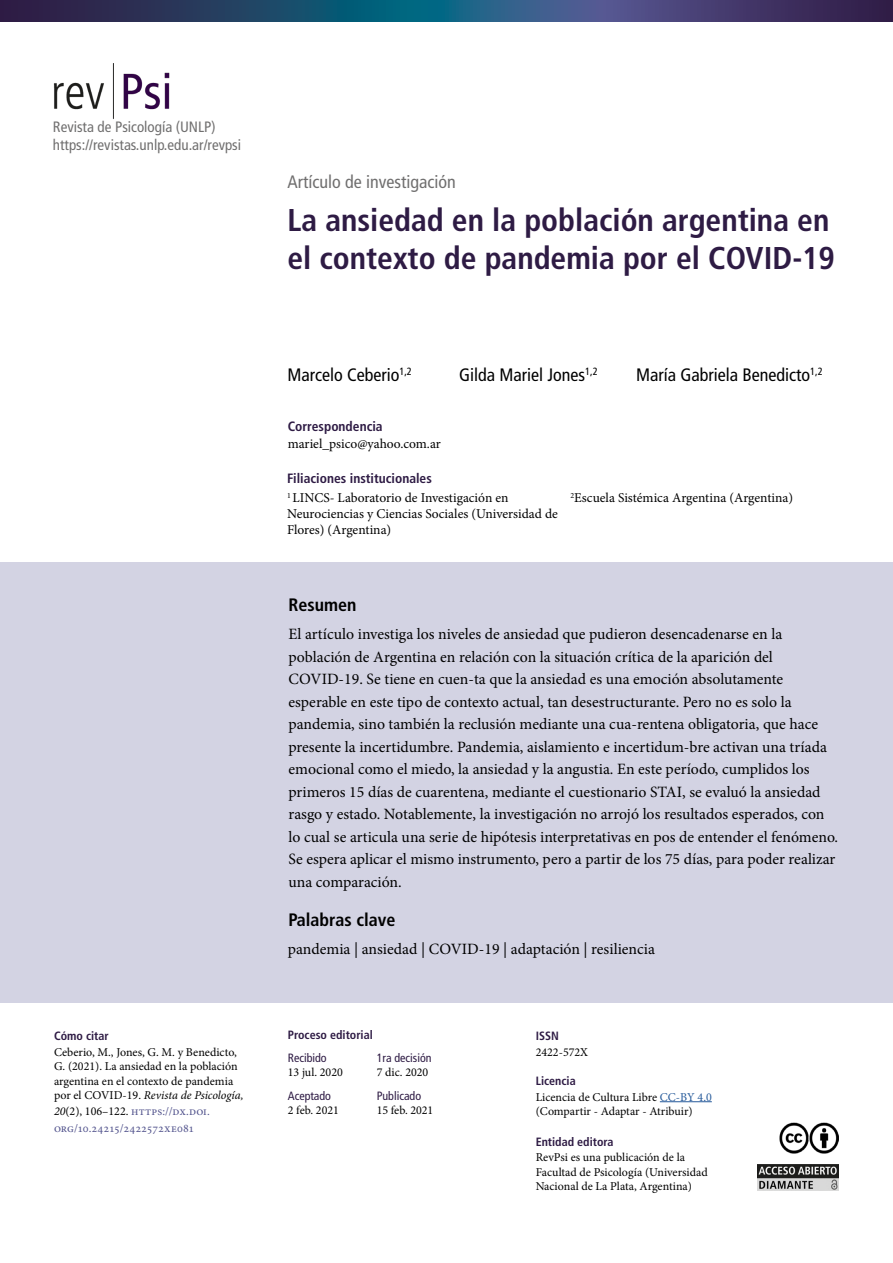
<style>
.page{position:relative;width:893px;height:1263px;background:#fff}
.page>*{position:absolute;margin:0;border:0;box-sizing:border-box;transform-origin:0 0}
.t1{font:700 condensed 31.5px/37.8px "Frutiger LT Com";color:#2e1b44}
.t2{font:condensed 18px "Frutiger LT Com";color:#000}
.t3{font:condensed 18px "Frutiger LT Com";color:#706f6f}
.t4{font:700 condensed 18px "Frutiger LT Com";color:#000}
.t5{font:15.75px/22.5px "Minion Pro";letter-spacing:-.005em;color:#000}
.t6{font:condensed 15px/18px "Frutiger LT Com";color:#706f6f}
.t7{font:13.5px/16.2px "Minion Pro";letter-spacing:-.005em;color:#000}
.t8{font:700 condensed 13.5px "Frutiger LT Com";color:#2e1b44}
.t9{font:12px/14.4px "Minion Pro";color:#000}
.t10{font:12px/16.5px "Minion Pro";color:#54558e}
.t11{font:700 condensed 12px "Frutiger LT Com";color:#2e1b44}
.t12{font:condensed 12px "Frutiger LT Com";color:#2e1b44}
.s1{font-style:italic}
.s2{font-style:italic;color:#000}
.s3{color:#000}
.s4{color:#275b9b}
</style>
<div class="page">
<svg style="left:0;top:0;width:893px;height:21px;background:#2d436c"></svg>
<img style="left:53px;top:63px;width:117px;height:56px">
<div style="left:0;top:562px;width:893px;height:440px;background:#d3d3e3"></div>
<img style="left:757px;top:1164px;width:82px;height:27px">
<hr style="left:660px;top:1101px;width:52px;height:1px;background:#275b9b">
<img style="left:779px;top:1123px;width:60px;height:30px">
<p class="t6" style="left:53px;top:118px;width:190px">Revista de Psicología (UNLP) https://revistas.unlp.edu.ar/revpsi</p>
<p class="t11" style="left:54px;top:1029px;width:56px">Cómo citar</p>
<p class="t9" style="left:54px;top:1045px;width:191px">Ceberio, M., Jones, G. M. y Benedicto, G. (2021). La ansiedad en la población argentina en el contexto de pandemia por el COVID-19. <span class="s1">Revista de Psicología,</span></p>
<p class="t10" style="left:54px;top:1103px;width:157px"><span class="s2">20</span><span class="s3">(2), 106–122.</span> https://dx.doi. org/10.24215/2422572Xe081</p>
<p class="t3" style="left:287px;top:171px;width:170px">Artículo de investigación</p>
<h1 class="t1" style="left:287px;top:201px;width:549px">La ansiedad en la población argentina en el contexto de pandemia por el COVID-19</h1>
<p class="t2" style="left:287px;top:365px;width:126px">Marcelo Ceberio<sup>1,2</sup></p>
<p class="t8" style="left:288px;top:418px;width:96px">Correspondencia</p>
<p class="t7" style="left:288px;top:436px;width:155px">mariel_psico@yahoo.com.ar</p>
<p class="t8" style="left:287px;top:470px;width:146px">Filiaciones institucionales</p>
<p class="t2" style="left:459px;top:365px;width:140px">Gilda Mariel Jones<sup>1,2</sup></p>
<p class="t2" style="left:636px;top:365px;width:188px">María Gabriela Benedicto<sup>1,2</sup></p>
<p class="t7" style="left:287px;top:490px;width:272px"><sup>1</sup> LINCS- Laboratorio de Investigación en<br>Neurociencias y Ciencias Sociales (Universidad de<br>Flores) (Argentina)</p>
<p class="t7" style="left:570px;top:490px;width:224px"><sup>2</sup>Escuela Sistémica Argentina (Argentina)</p>
<p class="t4" style="left:289px;top:594px;width:70px">Resumen</p>
<p class="t5" style="left:289px;top:623px;width:551px">El artículo investiga los niveles de ansiedad que pudieron desencadenarse en la población de Argentina en relación con la situación crítica de la aparición del COVID-19. Se tiene en cuen-ta que la ansiedad es una emoción absolutamente esperable en este tipo de contexto actual, tan desestructurante. Pero no es solo la pandemia, sino también la reclusión mediante una cua-rentena obligatoria, que hace presente la incertidumbre. Pandemia, aislamiento e incertidum-bre activan una tríada emocional como el miedo, la ansiedad y la angustia. En este período, cumplidos los primeros 15 días de cuarentena, mediante el cuestionario STAI, se evaluó la ansiedad rasgo y estado. Notablemente, la investigación no arrojó los resultados esperados, con lo cual se articula una serie de hipótesis interpretativas en pos de entender el fenómeno.<br>Se espera aplicar el mismo instrumento, pero a partir de los 75 días, para poder realizar una comparación.</p>
<p class="t4" style="left:289px;top:909px;width:108px">Palabras clave</p>
<p class="t5" style="left:288px;top:938px;width:369px">pandemia | ansiedad | COVID-19 | adaptación | resiliencia</p>
<p class="t11" style="left:288px;top:1028px;width:87px">Proceso editorial</p>
<p class="t12" style="left:288px;top:1051px;width:40px">Recibido</p>
<p class="t9" style="left:288px;top:1065px;width:57px">13 jul. 2020</p>
<p class="t12" style="left:288px;top:1088px;width:45px">Aceptado</p>
<p class="t9" style="left:288px;top:1103px;width:53px">2 feb. 2021</p>
<p class="t12" style="left:377px;top:1051px;width:56px">1ra decisión</p>
<p class="t9" style="left:377px;top:1065px;width:53px">7 dic. 2020</p>
<p class="t12" style="left:377px;top:1088px;width:46px">Publicado</p>
<p class="t9" style="left:377px;top:1103px;width:58px">15 feb. 2021</p>
<p class="t11" style="left:536px;top:1029px;width:25px">ISSN</p>
<p class="t9" style="left:536px;top:1045px;width:53px">2422-572X</p>
<p class="t11" style="left:536px;top:1074px;width:42px">Licencia</p>
<p class="t9" style="left:536px;top:1089px;width:178px">Licencia de Cultura Libre <span class="s4">CC-BY 4.0 </span>(Compartir - Adaptar - Atribuir)</p>
<p class="t11" style="left:536px;top:1135px;width:79px">Entidad editora</p>
<p class="t9" style="left:536px;top:1150px;width:174px">RevPsi es una publicación de la<br>Facultad de Psicología (Universidad<br>Nacional de La Plata, Argentina)</p>
</div>
